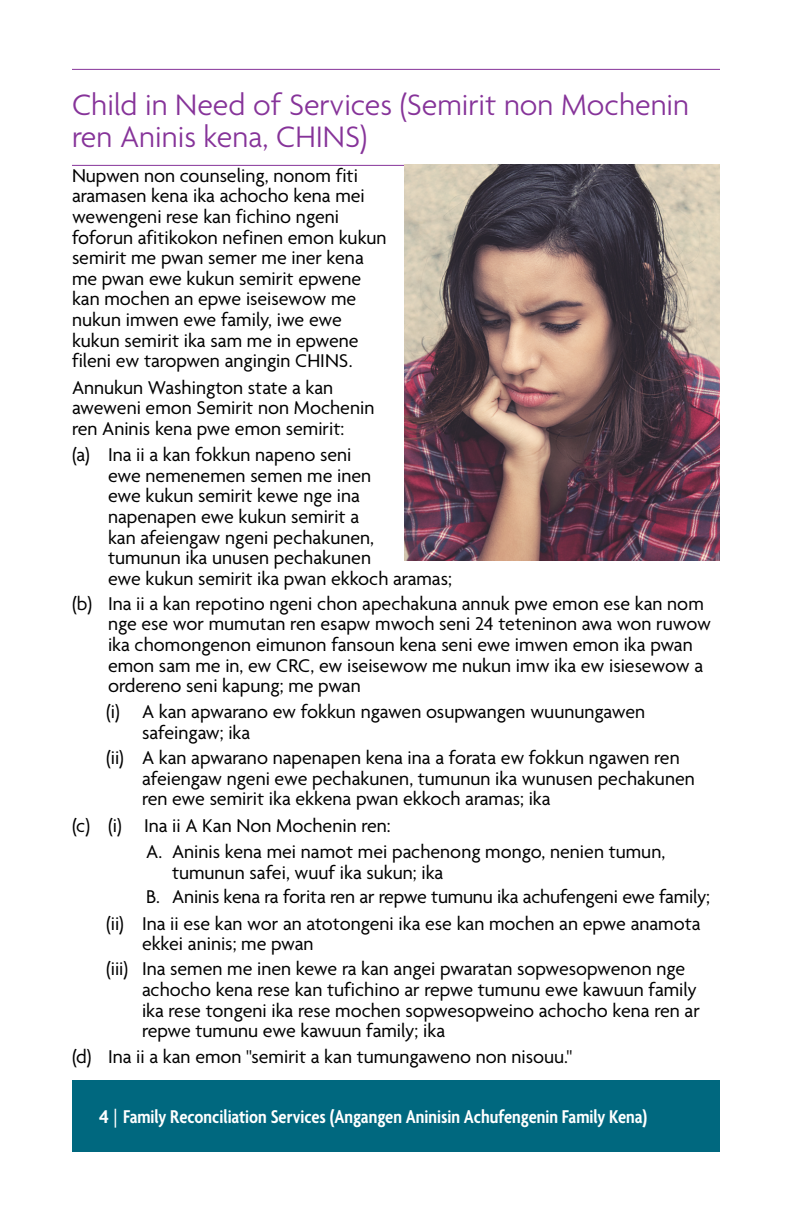
<style>
.page{position:relative;width:792px;height:1224px;background:#fff}
.page>*{position:absolute;margin:0;border:0;box-sizing:border-box;transform-origin:0 0}
.t1{font:300 32px/32px "Agenda";color:#863399}
.t2{font:20px/20.6px "Agenda";color:#000}
.t3{font:600 condensed 20px "Agenda";color:#fff}
.s1{font-stretch:normal}
.s2{font-weight:400;font-stretch:normal}
</style>
<div class="page">
<div style="left:72px;top:1080px;width:648px;height:72px;background:#00687f"></div>
<hr style="left:72px;top:69px;width:648px;height:1px;background:#863399">
<hr style="left:72px;top:165px;width:648px;height:1px;background:#863399">
<img style="left:405px;top:165px;width:315px;height:396px">
<h1 class="t1" style="left:72px;top:91px;width:619px">Child in Need of Services (Semirit non Mochenin ren Aninis kena, CHINS)</h1>
<p class="t2" style="left:72px;top:166px;width:316px">Nupwen non counseling, nonom fiti aramasen kena ika achocho kena mei wewengeni rese kan fichino ngeni foforun afitikokon nefinen emon kukun semirit me pwan semer me iner kena me pwan ewe kukun semirit epwene kan mochen an epwe iseisewow me nukun imwen ewe family, iwe ewe kukun semirit ika sam me in epwene fileni ew taropwen angingin CHINS.</p>
<p class="t2" style="left:72px;top:378px;width:304px">Annukun Washington state a kan aweweni emon Semirit non Mochenin ren Aninis kena pwe emon semirit:</p>
<p class="t2" style="left:108px;top:446px;width:345px;text-indent:-36px">(a) Ina ii a kan fokkun napeno seni<br>ewe nemenemen semen me inen<br>ewe kukun semirit kewe nge ina napenapen ewe kukun semirit a<br>kan afeiengaw ngeni pechakunen,<br>tumunun ika unusen pechakunen<br>ewe kukun semirit ika pwan ekkoch aramas;</p>
<p class="t2" style="left:108px;top:594px;width:605px;text-indent:-36px">(b) Ina ii a kan repotino ngeni chon apechakuna annuk pwe emon ese kan nom nge ese wor mumutan ren esapw mwoch seni 24 teteninon awa won ruwow ika chomongenon eimunon fansoun kena seni ewe imwen emon ika pwan emon sam me in, ew CRC, ew iseisewow me nukun imw ika ew isiesewow a ordereno seni kapung; me pwan</p>
<p class="t2" style="left:142px;top:703px;width:505px;text-indent:-36px">(i) A kan apwarano ew fokkun ngawen osupwangen wuunungawen safeingaw; ika</p>
<p class="t2" style="left:142px;top:749px;width:554px;text-indent:-36px">(ii) A kan apwarano napenapen kena ina a forata ew fokkun ngawen ren afeiengaw ngeni ewe pechakunen, tumunun ika wunusen pechakunen ren ewe semirit ika ekkena pwan ekkoch aramas; ika</p>
<p class="t2" style="left:146px;top:813px;width:521px;line-height:26.4px;text-indent:-74px">(c) (i) Ina ii A Kan Non Mochenin ren:<br>A. Aninis kena mei namot mei pachenong mongo, nenien tumun,</p>
<p class="t2" style="left:172px;top:863px;width:273px">tumunun safei, wuuf ika sukun; ika</p>
<p class="t2" style="left:146px;top:888px;width:566px">B. Aninis kena ra forita ren ar repwe tumunu ika achufengeni ewe family;</p>
<p class="t2" style="left:106px;top:914px;width:596px">(ii) Ina ii ese kan wor an atotongeni ika ese kan mochen an epwe anamota</p>
<p class="t2" style="left:106px;top:933px;width:581px;line-height:25px;text-indent:36px">ekkei aninis; me pwan<br>(iii) Ina semen me inen kewe ra kan angei pwaratan sopwesopwenon nge</p>
<p class="t2" style="left:142px;top:980px;width:559px">achocho kena rese kan tufichino ar repwe tumunu ewe kawuun family ika rese tongeni ika rese mochen sopwesopweino achocho kena ren ar repwe tumunu ewe kawuun family; ika</p>
<p class="t2" style="left:72px;top:1048px;width:502px">(d) Ina ii a kan emon "semirit a kan tumungaweno non nisouu."</p>
<p class="t3" style="left:99px;top:1106px;width:550px"><span class="s1">4</span> <span class="s2">|</span> Family Reconciliation Services (Angangen Aninisin Achufengenin Family Kena)</p>
</div>
